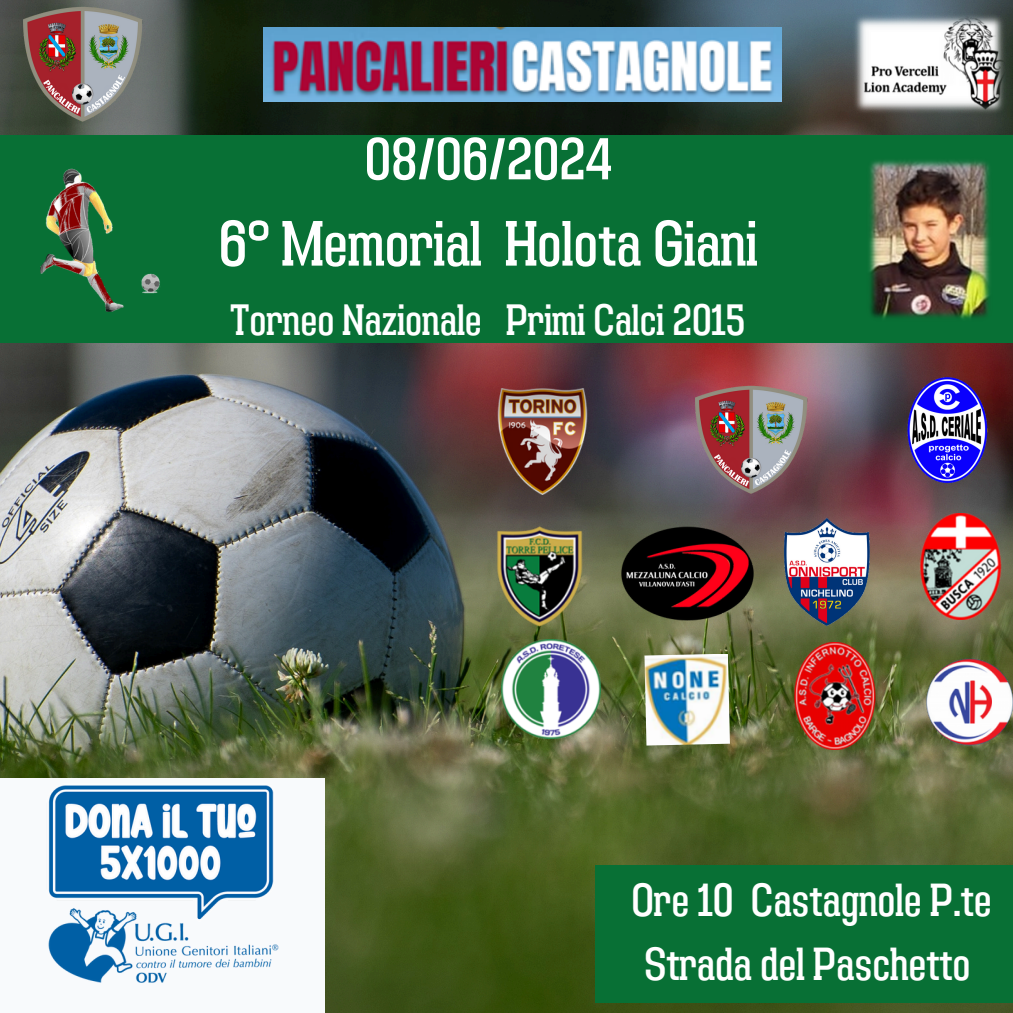
<style>
.page{position:relative;width:1013px;height:1013px;background:#fff}
.page>*{position:absolute;margin:0;border:0;box-sizing:border-box;transform-origin:0 0}
.t1{font:63.75px "Adirek Slab 500";color:#fff}
.t2{font:58.75px "Adirek Slab 500";color:#fff}
.t3{font:46.25px "Adirek Slab 500";color:#fff}
.t4{font:43.75px "Adirek Slab 500";color:#fff}
</style>
<div class="page">
<img style="left:0;top:0;width:1012px;height:1012px">
<div style="left:0;top:135px;width:1012px;height:208px;background:#087035"></div>
<img style="left:263px;top:27px;width:518px;height:74px">
<img style="left:489px;top:388px;width:106px;height:106px">
<img style="left:22px;top:6px;width:120px;height:117px">
<img style="left:695px;top:386px;width:112px;height:108px">
<img style="left:851px;top:13px;width:155px;height:102px">
<img style="left:907px;top:513px;width:105px;height:106px">
<div style="left:595px;top:865px;width:417px;height:138px;background:#087035"></div>
<img style="left:869px;top:160px;width:121px;height:159px">
<img style="left:41px;top:168px;width:119px;height:144px">
<img style="left:781px;top:642px;width:107px;height:107px">
<img style="left:501px;top:639px;width:100px;height:100px">
<img style="left:926px;top:658px;width:86px;height:87px">
<img style="left:783px;top:518px;width:87px;height:108px">
<img style="left:489px;top:526px;width:101px;height:100px">
<img style="left:644px;top:653px;width:86px;height:92px">
<img style="left:620px;top:526px;width:134px;height:94px">
<img style="left:907px;top:376px;width:80px;height:107px">
<img style="left:0;top:683px;width:384px;height:329px">
<p class="t2" style="left:364px;top:125px;width:248px">08/06/2024</p>
<p class="t1" style="left:219px;top:206px;width:540px">6° Memorial Holota Giani</p>
<p class="t4" style="left:231px;top:294px;width:516px">Torneo Nazionale Primi Calci 2015</p>
<p class="t3" style="left:631px;top:872px;width:362px">Ore 10 Castagnole P.te</p>
<p class="t3" style="left:644px;top:937px;width:328px">Strada del Paschetto</p>
</div>
